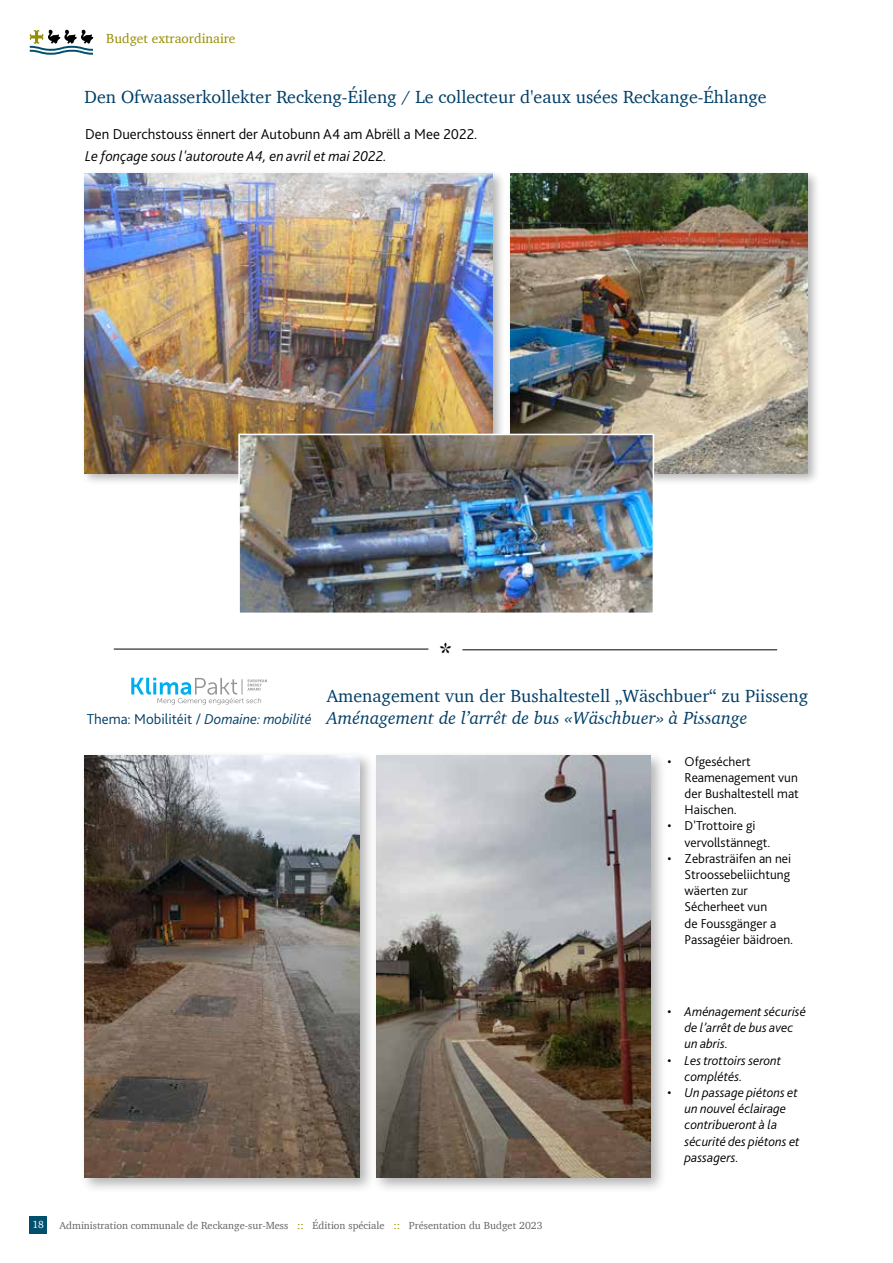
<style>
.page{position:relative;width:893px;height:1263px;background:#fff}
.page>*{position:absolute;margin:0;border:0;box-sizing:border-box;transform-origin:0 0}
.t1{font:28.5px "Charter";color:#000}
.t2{font:18px "Charter";color:#003e68}
.t3{font:italic 18px "Charter";color:#003e68}
.t4{font:300 15px "Bliss";color:#000}
.t5{font:italic 300 15px "Bliss";color:#000}
.t6{font:300 15px "Bliss";color:#003e68}
.t7{font:300 13.5px/16.2px "Bliss";color:#000}
.t8{font:italic 300 13.5px/16.2px "Bliss";color:#000}
.t9{font:13.5px "Charter";color:#968d00}
.t10{font:10.5px "Charter";color:#636466}
.t11{font:10.5px "Charter";color:#fff}
.s1{font-style:italic}
.s2{color:#968d00}
</style>
<div class="page">
<svg style="left:30px;top:30px;width:64px;height:25px"></svg>
<div style="left:30px;top:1216px;width:17px;height:17px;background:#00506d"></div>
<div style="left:80px;top:170px;width:426px;height:316px;background:#000;opacity:.3"></div>
<img style="left:85px;top:174px;width:408px;height:299px">
<div style="left:506px;top:170px;width:315px;height:316px;background:#000;opacity:.3"></div>
<img style="left:510px;top:174px;width:298px;height:299px">
<hr style="left:114px;top:649px;width:314px;height:1px;background:#000">
<hr style="left:462px;top:649px;width:315px;height:1px;background:#000">
<div style="left:80px;top:750px;width:295px;height:444px;background:#000;opacity:.3"></div>
<img style="left:85px;top:755px;width:274px;height:423px">
<div style="left:371px;top:750px;width:296px;height:444px;background:#000;opacity:.3"></div>
<img style="left:376px;top:755px;width:275px;height:423px">
<img style="left:241px;top:437px;width:410px;height:174px">
<div style="left:238px;top:434px;width:416px;height:180px;border:2px solid #fff"></div>
<svg style="left:131px;top:678px;width:136px;height:27px"></svg>
<p class="t9" style="left:106px;top:27px;width:131px">Budget extraordinaire</p>
<h2 class="t2" style="left:85px;top:81px;width:684px">Den Ofwaasserkollekter Reckeng-Éileng / Le collecteur d'eaux usées Reckange-Éhlange</h2>
<p class="t4" style="left:85px;top:125px;width:394px">Den Duerchstouss ënnert der Autobunn A4 am Abrëll a Mee 2022.</p>
<p class="t5" style="left:85px;top:147px;width:303px">Le fonçage sous l'autoroute A4, en avril et mai 2022.</p>
<h1 class="t1" style="left:438px;top:629px;width:16px">*</h1>
<p class="t6" style="left:87px;top:710px;width:226px">Thema: Mobilitéit / <span class="s1">Domaine: mobilité</span></p>
<h2 class="t2" style="left:327px;top:681px;width:483px">Amenagement vun der Bushaltestell „Wäschbuer“ zu Piisseng</h2>
<h2 class="t3" style="left:327px;top:703px;width:422px">Aménagement de lʼarrêt de bus «Wäschbuer» à Pissange</h2>
<p class="t7" style="left:685px;top:753px;width:116px;text-indent:-17px">• Ofgeséchert<br>Reamenagement vun der Bushaltestell mat<br>Haischen.</p>
<p class="t7" style="left:685px;top:818px;width:87px;text-indent:-17px">• D'Trottoire gi vervollstännegt.</p>
<p class="t7" style="left:685px;top:850px;width:110px;text-indent:-17px">• Zebrasträifen an nei<br>Stroossebeliichtung wäerten zur<br>Sécherheet vun<br>de Foussgänger a<br>Passagéier bäidroen.</p>
<p class="t8" style="left:685px;top:1003px;width:123px;text-indent:-17px">• Aménagement sécurisé de l’arrêt de bus avec un abris.</p>
<p class="t8" style="left:685px;top:1052px;width:98px;text-indent:-17px">• Les trottoirs seront complétés.</p>
<p class="t8" style="left:685px;top:1084px;width:117px;text-indent:-17px">• Un passage piétons et un nouvel éclairage contribueront à la sécurité des piétons et passagers.</p>
<p class="t11" style="left:32px;top:1215px;width:13px">18</p>
<p class="t10" style="left:60px;top:1216px;width:484px">Administration communale de Reckange-sur-Mess <span class="s2">::</span> Édition spéciale <span class="s2">::</span> Présentation du Budget 2023</p>
</div>
